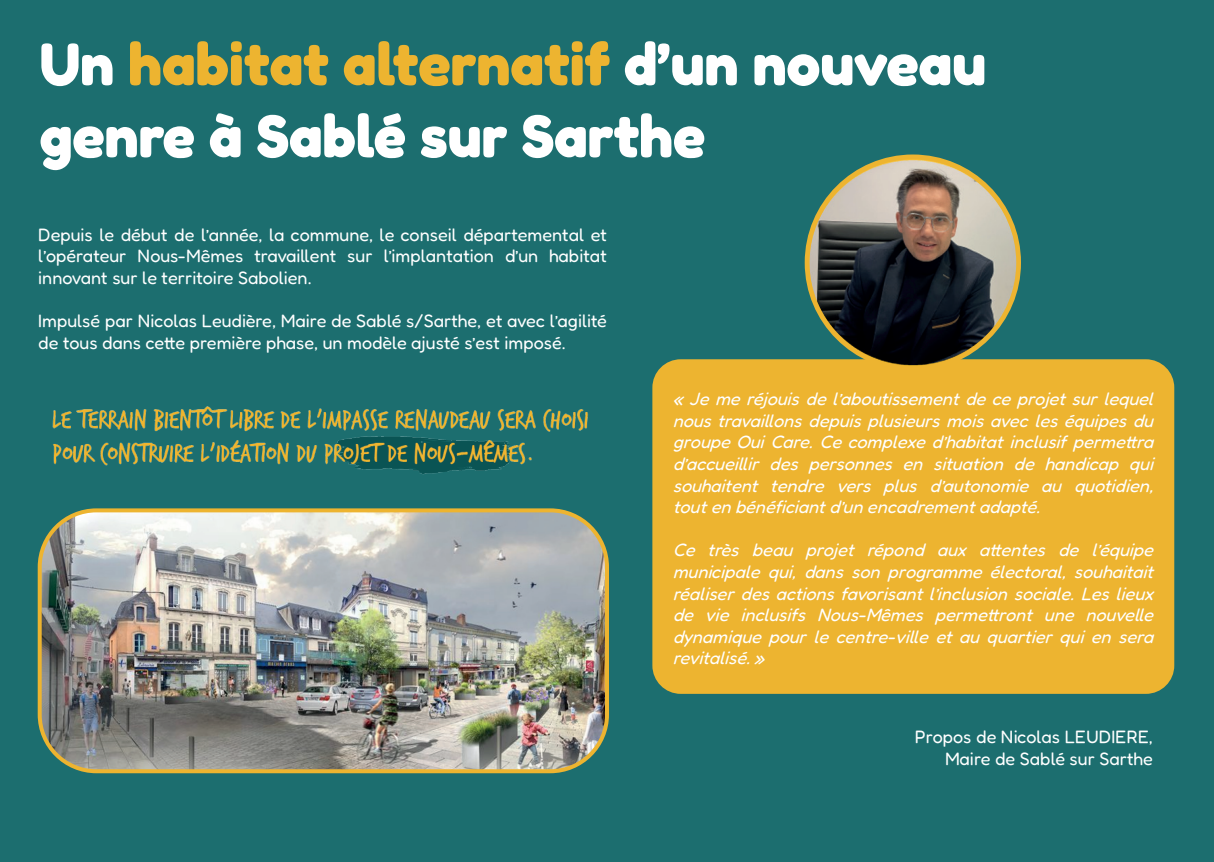
<style>
.page{position:relative;width:1214px;height:862px;background:#fff}
.page>*{position:absolute;margin:0;border:0;box-sizing:border-box;transform-origin:0 0}
.t1{font:700 60px/72px "Fredoka";color:#fff}
.t2{font:italic 18px/21.6px "Fredoka";color:#fff;text-align:justify}
.t3{font:18px/21.6px "Fredoka";color:#fff;text-align:justify}
.s1{color:#edb430}
</style>
<div class="page">
<div style="left:0;top:0;width:1213px;height:862px;background:#1c6e6f"></div>
<img style="left:52px;top:406px;width:536px;height:69px">
<img style="left:40px;top:513px;width:564px;height:258px">
<div style="left:38px;top:508px;width:571px;height:265px;border:4px solid #edb430;border-radius:57px"></div>
<div style="left:652px;top:359px;width:522px;height:335px;background:#edb430;border-radius:28px"></div>
<img style="left:807px;top:159px;width:211px;height:206px">
<div style="left:804px;top:154px;width:216px;height:217px;border:5px solid #edb430;border-radius:50%"></div>
<h1 class="t1" style="left:40px;top:28px;width:947px">Un <span class="s1">habitat alternatif</span> d’un nouveau genre à Sablé sur Sarthe</h1>
<p class="t3" style="left:38px;top:223px;width:570px">Depuis le début de l’année, la commune, le conseil départemental et l’opérateur Nous-Mêmes travaillent sur l’implantation d’un habitat innovant sur le territoire Sabolien.</p>
<p class="t3" style="left:38px;top:310px;width:570px">Impulsé par Nicolas Leudière, Maire de Sablé s/Sarthe, et avec l’agilité de tous dans cette première phase, un modèle ajusté s’est imposé.</p>
<p class="t2" style="left:672px;top:388px;width:487px">«Jemeréjouisdel’aboutissementdeceprojetsurlequel noustravaillonsdepuisplusieursmoisavecleséquipesdu groupeOuiCare.Cecomplexed’habitatinclusifpermettra d’accueillir des personnes en situation de handicap qui souhaitent tendre vers plus d’autonomie au quotidien, toutenbénéficiantd’unencadrementadapté.</p>
<p class="t2" style="left:672px;top:539px;width:487px">Ce très beau projet répond aux attentes de l’équipe municipale qui, dans son programme électoral, souhaitait réaliserdesactionsfavorisantl’inclusionsociale.Leslieux de vie inclusifs Nous-Mêmes permettront une nouvelle dynamique pour le centre-ville et au quartier qui en sera revitalisé.»</p>
<p class="t3" style="left:914px;top:726px;width:239px;text-align:right">Propos de Nicolas LEUDIERE,<br>Maire de Sablé sur Sarthe</p>
</div>
